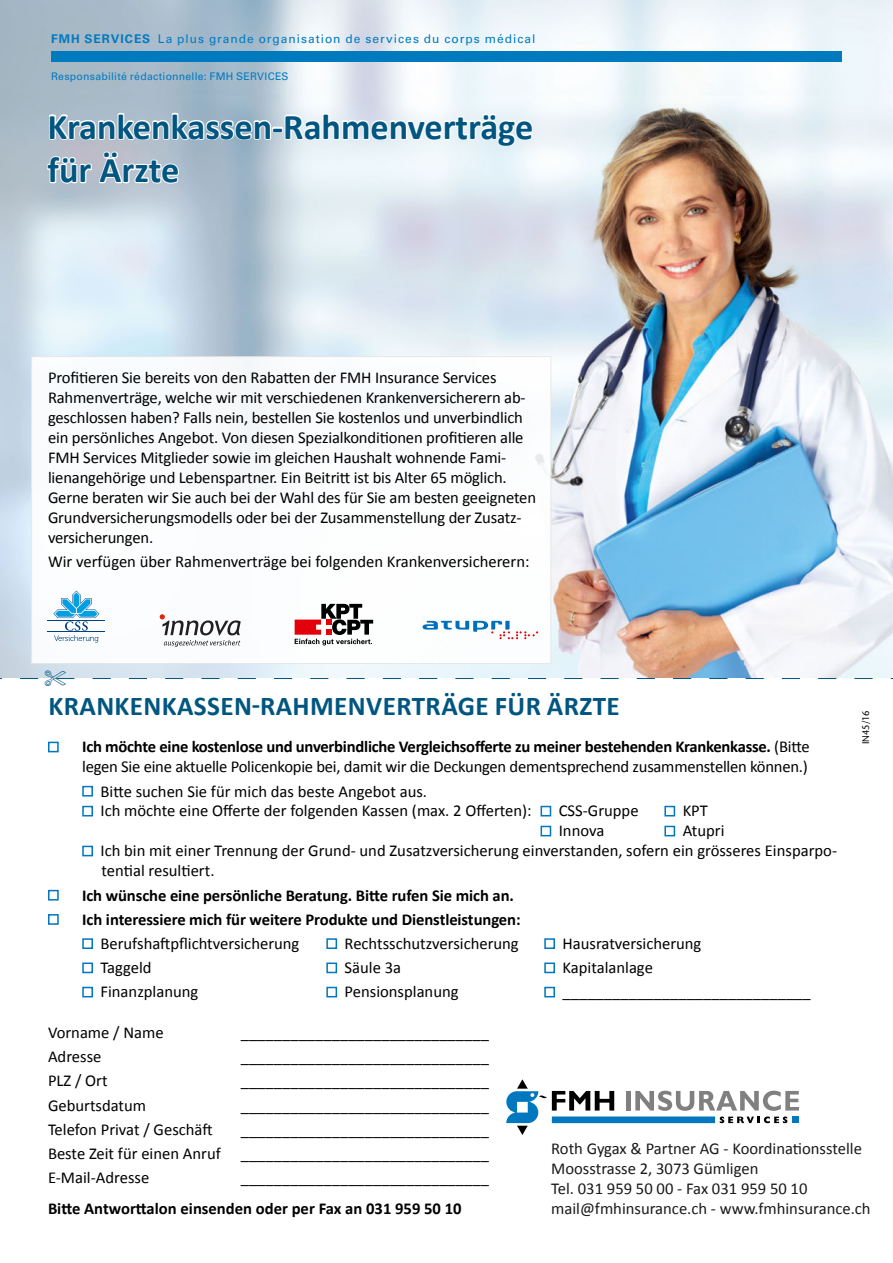
<style>
.page{position:relative;width:893px;height:1263px;background:#fff}
.page>*{position:absolute;margin:0;border:0;box-sizing:border-box;transform-origin:0 0}
.t1{font:700 36.3px/43.5px "Calibri";color:#005680}
.t2{font:700 27.15px "Calibri";letter-spacing:.015em;color:#005680}
.t3{font:16.65px/20px "Calibri";letter-spacing:-.01em;color:#000}
.t4{font:700 16.65px/30.6px "Calibri";letter-spacing:-.005em;color:#000}
.t5{font:16.65px/20px "Calibri";color:#1a1a1a}
.t6{font:12px "Univers LT Std";letter-spacing:.08em;color:#007abf}
.boxed-text{font:10.5px "Univers LT Std";letter-spacing:.02em;color:#007abf}
.zitat{font:500 9.75px "Stone Sans ITC Std";color:#000;scale:.95 1}
.s1{font-weight:700}
.s2{font-weight:400}
</style>
<div class="page">
<img style="left:0;top:0;width:893px;height:671px">
<div style="left:48px;top:742px;width:11px;height:10px;border:2px solid #0077be"></div>
<div style="left:82px;top:786px;width:11px;height:10px;border:2px solid #0077be"></div>
<div style="left:82px;top:806px;width:11px;height:10px;border:2px solid #0077be"></div>
<div style="left:540px;top:806px;width:11px;height:10px;border:2px solid #0077be"></div>
<div style="left:664px;top:806px;width:11px;height:10px;border:2px solid #0077be"></div>
<div style="left:540px;top:826px;width:11px;height:10px;border:2px solid #0077be"></div>
<div style="left:664px;top:826px;width:11px;height:10px;border:2px solid #0077be"></div>
<div style="left:82px;top:846px;width:11px;height:10px;border:2px solid #0077be"></div>
<div style="left:48px;top:890px;width:11px;height:10px;border:2px solid #0077be"></div>
<div style="left:48px;top:914px;width:11px;height:11px;border:2px solid #0077be"></div>
<div style="left:82px;top:938px;width:11px;height:11px;border:2px solid #0077be"></div>
<div style="left:326px;top:938px;width:11px;height:11px;border:2px solid #0077be"></div>
<div style="left:544px;top:938px;width:11px;height:11px;border:2px solid #0077be"></div>
<div style="left:82px;top:962px;width:11px;height:11px;border:2px solid #0077be"></div>
<div style="left:326px;top:962px;width:11px;height:11px;border:2px solid #0077be"></div>
<div style="left:544px;top:962px;width:11px;height:11px;border:2px solid #0077be"></div>
<div style="left:82px;top:987px;width:11px;height:10px;border:2px solid #0077be"></div>
<div style="left:326px;top:987px;width:11px;height:10px;border:2px solid #0077be"></div>
<div style="left:544px;top:987px;width:11px;height:10px;border:2px solid #0077be"></div>
<div style="left:32px;top:357px;width:519px;height:306px;background:#fff"></div>
<div style="left:31px;top:356px;width:520px;height:308px;border:1px solid #e6e6e6"></div>
<svg style="left:506px;top:1079px;width:293px;height:56px"></svg>
<div style="left:792px;top:1116px;width:7px;height:7px;background:#0077be"></div>
<svg style="left:45px;top:107px;width:490px;height:78px"></svg>
<hr style="left:48px;top:632px;width:57px;height:1px;background:#004080">
<hr style="left:48px;top:620px;width:57px;height:1px;background:#004080">
<svg style="left:53px;top:591px;width:46px;height:51px"></svg>
<svg style="left:160px;top:614px;width:81px;height:33px"></svg>
<svg style="left:295px;top:604px;width:78px;height:41px"></svg>
<svg style="left:423px;top:621px;width:115px;height:18px"></svg>
<div style="left:51px;top:51px;width:791px;height:11px;background:#007abf"></div>
<svg style="left:0;top:671px;width:893px;height:8px"></svg>
<p class="t6" style="left:51px;top:31px;width:486px"><span class="s1">FMH SERVICES</span> La plus grande organisation de services du corps médical</p>
<p class="boxed-text" style="left:51px;top:70px;width:239px">Responsabilité rédactionnelle: FMH SERVICES</p>
<p class="t1" style="left:48px;top:105px;width:487px">Krankenkassen-Rahmenverträge für Ärzte</p>
<p class="t3" style="left:48px;top:367px;width:490px">Profitieren Sie bereits von den Rabatten der FMH Insurance Services Rahmenverträge, welche wir mit verschiedenen Krankenversicherern ab&shy;geschlossen haben? Falls nein, bestellen Sie kostenlos und unverbindlich ein persönliches Angebot. Von diesen Spezialkonditionen profitieren alle FMH Services Mitglieder sowie im gleichen Haushalt wohnende Fami&shy;lienangehörige und Lebenspartner. Ein Beitritt ist bis Alter 65 möglich.<br>Gerne beraten wir Sie auch bei der Wahl des für Sie am besten geeigneten Grundversicherungsmodells oder bei der Zusammenstellung der Zusatz&shy;versicherungen.</p>
<p class="t3" style="left:48px;top:551px;width:483px">Wir verfügen über Rahmenverträge bei folgenden Krankenversicherern:</p>
<p class="t2" style="left:49px;top:689px;width:573px">KRANKENKASSEN-RAHMENVERTRÄGE FÜR ÄRZTE</p>
<p class="zitat" style="left:860px;top:744px;width:37px;rotate:-90deg">IN45/16</p>
<p class="t3" style="left:82px;top:737px;width:729px"><span class="s1">Ich möchte eine kostenlose und unverbindliche Vergleichsofferte zu meiner bestehenden Krankenkasse.</span> (Bitte legen Sie eine aktuelle Policenkopie bei, damit wir die Deckungen dementsprechend zusammenstellen können.)</p>
<p class="t3" style="left:100px;top:781px;width:433px">Bitte suchen Sie für mich das beste Angebot aus.<br>Ich möchte eine Offerte der folgenden Kassen (max. 2 Offerten):</p>
<p class="t3" style="left:559px;top:801px;width:81px">CSS-Gruppe</p>
<p class="t3" style="left:683px;top:801px;width:27px">KPT</p>
<p class="t3" style="left:559px;top:821px;width:47px">Innova</p>
<p class="t3" style="left:100px;top:821px;width:738px;text-indent:582px">Atupri<br>Ich bin mit einer Trennung der Grund- und Zusatzversicherung einverstanden, sofern ein grösseres Einsparpo&shy;tential resultiert.</p>
<p class="t4" style="left:82px;top:880px;width:433px">Ich wünsche eine persönliche Beratung. Bitte rufen Sie mich an.</p>
<p class="t4" style="left:82px;top:904px;width:440px">Ich interessiere mich für weitere Produkte und Dienstleistungen:</p>
<p class="t3" style="left:100px;top:933px;width:200px">Berufshaftpflichtversicherung</p>
<p class="t3" style="left:345px;top:933px;width:176px">Rechtsschutzversicherung</p>
<p class="t3" style="left:562px;top:933px;width:140px">Hausratversicherung</p>
<p class="t3" style="left:100px;top:958px;width:53px">Taggeld</p>
<p class="t3" style="left:345px;top:958px;width:58px">Säule 3a</p>
<p class="t3" style="left:562px;top:958px;width:92px">Kapitalanlage</p>
<p class="t3" style="left:100px;top:982px;width:99px">Finanzplanung</p>
<p class="t3" style="left:345px;top:982px;width:116px">Pensionsplanung</p>
<p class="t3" style="left:562px;top:982px;width:250px">______________________________</p>
<p class="t3" style="left:48px;top:1022px;width:117px">Vorname / Name</p>
<p class="t3" style="left:241px;top:1022px;width:250px">______________________________</p>
<p class="t3" style="left:48px;top:1047px;width:55px">Adresse</p>
<p class="t3" style="left:241px;top:1047px;width:250px">______________________________</p>
<p class="t3" style="left:48px;top:1071px;width:61px">PLZ / Ort</p>
<p class="t3" style="left:241px;top:1071px;width:250px">______________________________</p>
<p class="t3" style="left:48px;top:1095px;width:100px">Geburtsdatum</p>
<p class="t3" style="left:241px;top:1095px;width:250px">______________________________</p>
<p class="t3" style="left:48px;top:1119px;width:166px">Telefon Privat / Geschäft</p>
<p class="t3" style="left:48px;top:1117px;width:442px;line-height:24.3px;text-align:justify;text-indent:193px">______________________________ Beste Zeit für einen Anruf ______________________________ E-Mail-Adresse</p>
<p class="t4" style="left:48px;top:1162px;width:442px;text-indent:193px"><span class="s2">______________________________<br></span>Bitte Antworttalon einsenden oder per Fax an 031 959 50 10</p>
<p class="t5" style="left:551px;top:1138px;width:321px">Roth Gygax &amp; Partner AG - Koordinationsstelle Moosstrasse 2, 3073 Gümligen<br>Tel. 031 959 50 00 - Fax 031 959 50 10 mail@fmhinsurance.ch - www.fmhinsurance.ch</p>
</div>
